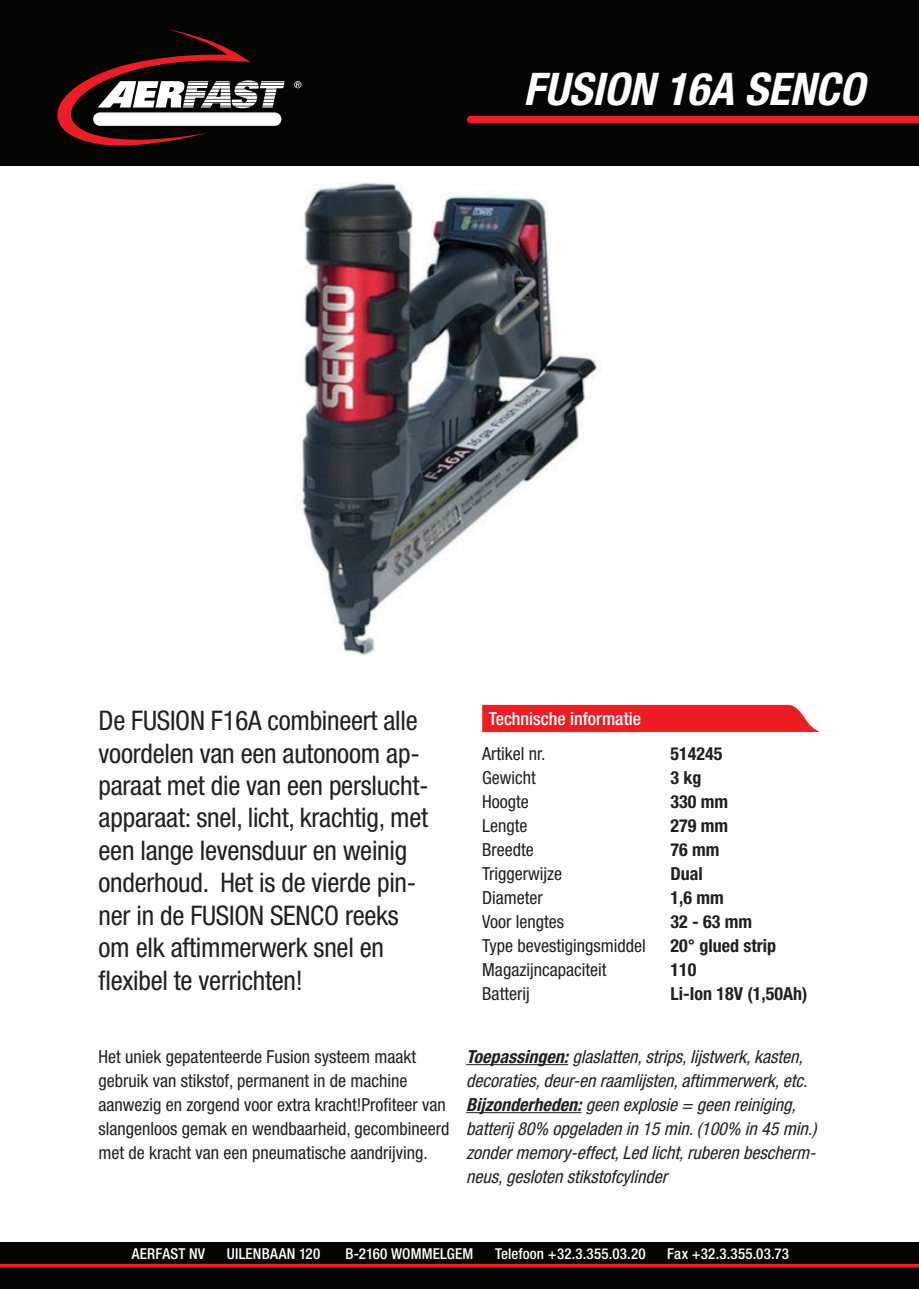
<style>
.page{position:relative;width:919px;height:1289px;background:#fff}
.page>*{position:absolute;margin:0;border:0;box-sizing:border-box;transform-origin:0 0}
.t1{font:italic 700 condensed 45px "Helvetica Neue";color:#fff}
.t2{font:condensed 27px/32.4px "Helvetica Neue";letter-spacing:-.01em;color:#231f20}
.t3{font:condensed 18px/24px "Helvetica Neue";color:#231f20}
.t4{font:italic condensed 18px/24px "Helvetica Neue";color:#231f20}
.t5{font:700 condensed 18px "Helvetica Neue";color:#231f20}
.t6{font:500 condensed 18px "Helvetica Neue";color:#fff}
.t7{font:500 condensed 15px "Helvetica Neue";letter-spacing:.01em;color:#fff}
.s1{font-weight:700}
</style>
<div class="page">
<div style="left:0;top:1242px;width:918px;height:46px;background:#040503"></div>
<div style="left:0;top:0;width:918px;height:166px;background:#040503"></div>
<svg style="left:57px;top:29px;width:228px;height:117px"></svg>
<div style="left:93px;top:112px;width:188px;height:14px;background:#fff;border-radius:7px"></div>
<svg style="left:294px;top:81px;width:7px;height:7px"></svg>
<div style="left:470px;top:116px;width:448px;height:7px;background:#ee1d23"></div>
<svg style="left:0;top:1263px;width:918px;height:4px;background:#bd181c"></svg>
<img style="left:300px;top:183px;width:302px;height:472px">
<hr style="left:466px;top:1064px;width:102px;height:1px;background:#231f20">
<hr style="left:466px;top:1112px;width:115px;height:1px;background:#231f20">
<div style="left:482px;top:705px;width:338px;height:27px;background:#ee1d23"></div>
<h1 class="t1" style="left:523px;top:62px;width:342px">FUSION 16A SENCO</h1>
<p class="t2" style="left:99px;top:704px;width:331px">De FUSION F16A combineert alle voordelen van een autonoom ap&shy;paraat met die van een perslucht&shy;apparaat: snel, licht, krachtig, met een lange levensduur en weinig onderhoud. Het is de vierde pin&shy;ner in de FUSION SENCO reeks om elk aftimmerwerk snel en flexibel te verrichten!</p>
<p class="t6" style="left:488px;top:707px;width:154px">Technische informatie</p>
<p class="t3" style="left:482px;top:741px;width:65px">Artikel nr.</p>
<p class="t5" style="left:670px;top:742px;width:53px">514245</p>
<p class="t3" style="left:482px;top:765px;width:55px">Gewicht</p>
<p class="t5" style="left:670px;top:766px;width:32px">3 kg</p>
<p class="t3" style="left:482px;top:789px;width:48px">Hoogte</p>
<p class="t5" style="left:670px;top:790px;width:59px">330 mm</p>
<p class="t3" style="left:482px;top:813px;width:47px">Lengte</p>
<p class="t5" style="left:670px;top:814px;width:59px">279 mm</p>
<p class="t3" style="left:482px;top:837px;width:53px">Breedte</p>
<p class="t5" style="left:670px;top:838px;width:50px">76 mm</p>
<p class="t3" style="left:482px;top:861px;width:81px">Triggerwijze</p>
<p class="t5" style="left:670px;top:862px;width:34px">Dual</p>
<p class="t3" style="left:482px;top:885px;width:62px">Diameter</p>
<p class="t5" style="left:670px;top:886px;width:55px">1,6 mm</p>
<p class="t3" style="left:482px;top:909px;width:83px">Voor lengtes</p>
<p class="t5" style="left:670px;top:910px;width:83px">32 - 63 mm</p>
<p class="t3" style="left:482px;top:933px;width:165px">Type bevestigingsmiddel</p>
<p class="t5" style="left:670px;top:934px;width:107px">20° glued strip</p>
<p class="t3" style="left:482px;top:957px;width:126px">Magazijncapaciteit</p>
<p class="t5" style="left:670px;top:958px;width:27px">110</p>
<p class="t3" style="left:482px;top:981px;width:49px">Batterij</p>
<p class="t5" style="left:670px;top:982px;width:138px">Li-Ion 18V (1,50Ah)</p>
<p class="t3" style="left:99px;top:1044px;width:352px">Het uniek gepatenteerde Fusion systeem maakt gebruik van stikstof, permanent in de machine aanwezig en zorgend voor extra kracht!Profiteer van slangenloos gemak en wendbaarheid, gecombineerd met de kracht van een pneumatische aandrijving.</p>
<p class="t4" style="left:466px;top:1044px;width:356px"><span class="s1">Toepassingen:</span>glaslatten,strips,lijstwerk,kasten, decoraties,deur-enraamlijsten,aftimmerwerk,etc.<br><span class="s1">Bijzonderheden:</span>geenexplosie= geenreiniging, batterij 80% opgeladenin15min.(100% in45min.) zondermemory-effect,Ledlicht,ruberenbescherm&shy;neus,geslotenstikstofcylinder</p>
<p class="t7" style="left:132px;top:1244px;width:75px">AERFAST NV</p>
<p class="t7" style="left:227px;top:1244px;width:95px">UILENBAAN 120</p>
<p class="t7" style="left:345px;top:1244px;width:129px">B-2160 WOMMELGEM</p>
<p class="t7" style="left:495px;top:1244px;width:152px">Telefoon +32.3.355.03.20</p>
<p class="t7" style="left:667px;top:1244px;width:123px">Fax +32.3.355.03.73</p>
</div>
